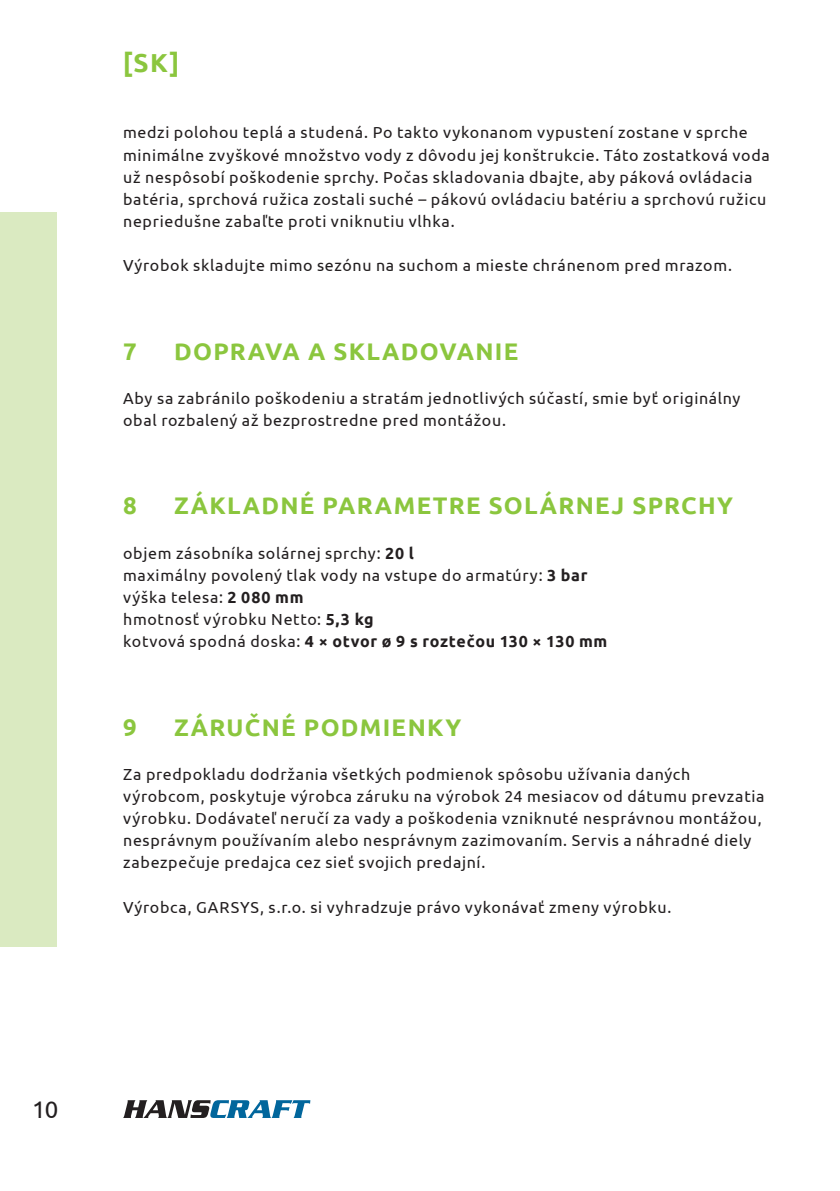
<style>
.page{position:relative;width:840px;height:1191px;background:#fff}
.page>*{position:absolute;margin:0;border:0;box-sizing:border-box;transform-origin:0 0}
.t1{font:700 26px "Ubuntu";color:#8bc63e}
.t2{font:700 24px "Ubuntu";letter-spacing:.055em;color:#8bc63e}
.t3{font:24px "Ubuntu";color:#231f20}
.t4{font:16px/22.2px "Ubuntu";letter-spacing:.04em;color:#231f20}
.s1{font-weight:700}
</style>
<div class="page">
<div style="left:0;top:213px;width:57px;height:734px;background:#daeac1"></div>
<svg style="left:123px;top:1100px;width:187px;height:18px"></svg>
<h1 class="t1" style="left:123px;top:47px;width:58px">[SK]</h1>
<p class="t4" style="left:123px;top:121px;width:647px">medzi polohou teplá a studená. Po takto vykonanom vypustení zostane v sprche minimálne zvyškové množstvo vody z dôvodu jej konštrukcie. Táto zostatková voda už nespôsobí poškodenie sprchy. Počas skladovania dbajte, aby páková ovládacia batéria, sprchová ružica zostali suché – pákovú ovládaciu batériu a sprchovú ružicu nepriedušne zabaľte proti vniknutiu vlhka.</p>
<p class="t4" style="left:123px;top:254px;width:610px">Výrobok skladujte mimo sezónu na suchom a mieste chránenom pred mrazom.</p>
<h2 class="t2" style="left:123px;top:336px;width:15px">7</h2>
<h2 class="t2" style="left:174px;top:336px;width:345px">DOPRAVA A SKLADOVANIE</h2>
<p class="t4" style="left:123px;top:386px;width:618px">Aby sa zabránilo poškodeniu a stratám jednotlivých súčastí, smie byť originálny obal rozbalený až bezprostredne pred montážou.</p>
<h2 class="t2" style="left:123px;top:491px;width:15px">8</h2>
<h2 class="t2" style="left:174px;top:491px;width:560px">ZÁKLADNÉ PARAMETRE SOLÁRNEJ SPRCHY</h2>
<p class="t4" style="left:123px;top:541px;width:485px">objem zásobníka solárnej sprchy: <span class="s1">20 l<br></span>maximálny povolený tlak vody na vstupe do armatúry: <span class="s1">3 bar </span>výška telesa: <span class="s1">2 080 mm<br></span>hmotnosť výrobku Netto: <span class="s1">5,3 kg<br></span>kotvová spodná doska: <span class="s1">4 × otvor ø 9 s roztečou 130 × 130 mm</span></p>
<h2 class="t2" style="left:123px;top:712px;width:15px">9</h2>
<h2 class="t2" style="left:174px;top:712px;width:288px">ZÁRUČNÉ PODMIENKY</h2>
<p class="t4" style="left:123px;top:762px;width:642px">Za predpokladu dodržania všetkých podmienok spôsobu užívania daných výrobcom, poskytuje výrobca záruku na výrobok 24 mesiacov od dátumu prevzatia výrobku. Dodávateľ neručí za vady a poškodenia vzniknuté nesprávnou montážou, nesprávnym používaním alebo nesprávnym zazimovaním. Servis a náhradné diely zabezpečuje predajca cez sieť svojich predajní.</p>
<p class="t4" style="left:123px;top:895px;width:549px">Výrobca, GARSYS, s.r.o. si vyhradzuje právo vykonávať zmeny výrobku.</p>
<h2 class="t3" style="left:32px;top:1094px;width:28px">10</h2>
</div>
